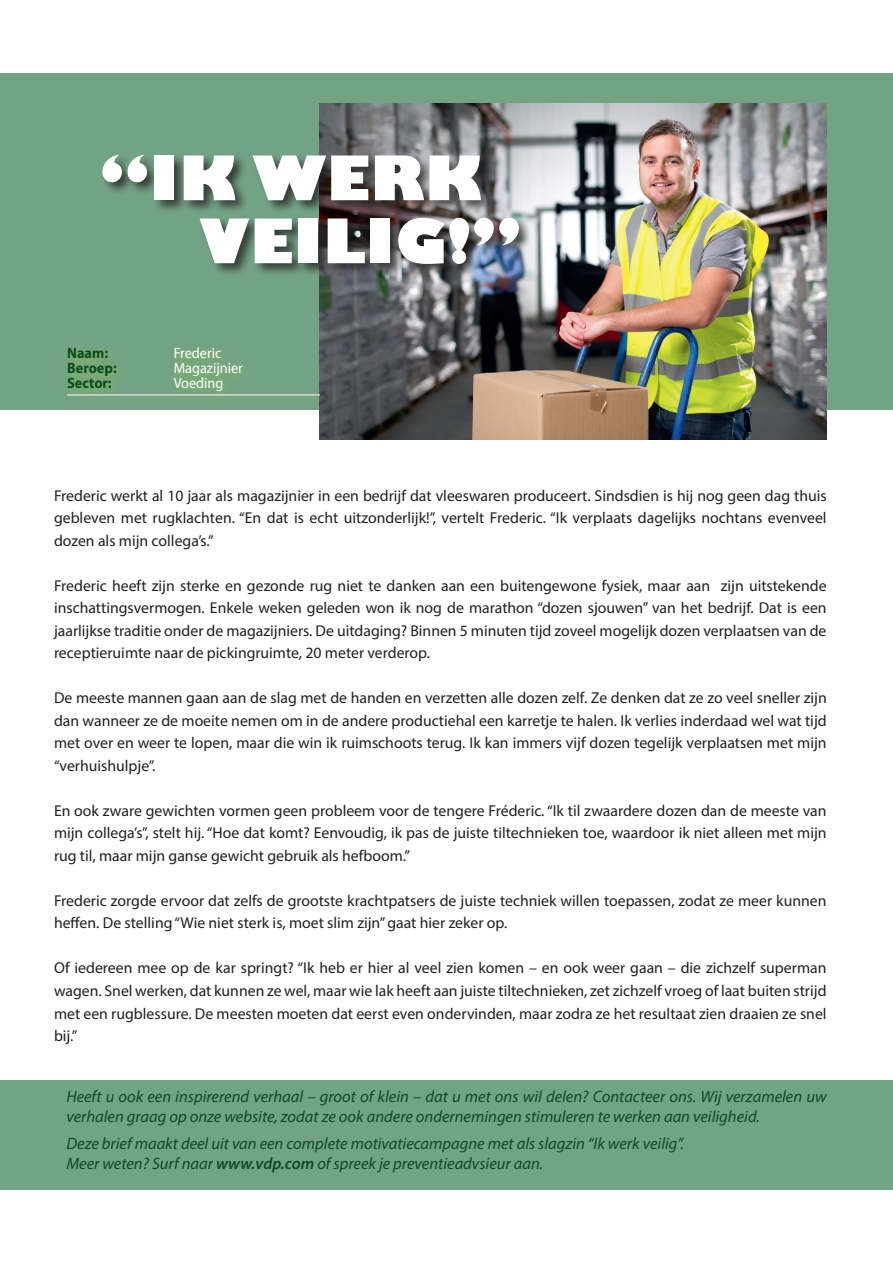
<style>
.page{position:relative;width:893px;height:1263px;background:#fff}
.page>*{position:absolute;margin:0;border:0;box-sizing:border-box;transform-origin:0 0}
.t1{font:800 60px/63px "Gill Sans";letter-spacing:.01em;color:#fff}
.t2{font:italic 16.5px/19.8px "Myriad Pro";color:#0e4a21}
.t3{font:15.75px/22.5px "Myriad Pro";color:#231f20;text-align:justify}
.t4{font:15px "Myriad Pro";color:#fff;scale:.95 1}
.t5{font:700 15px "Myriad Pro";color:#0e4a21;scale:.95 1}
.s1{font-weight:600}
</style>
<div class="page">
<div style="left:0;top:73px;width:893px;height:336px;background:#73a385"></div>
<div style="left:0;top:1080px;width:893px;height:110px;background:#73a385"></div>
<img style="left:319px;top:103px;width:508px;height:336px">
<div style="left:63px;top:342px;width:267px;height:65px;background:#8bc63e;opacity:.75"></div>
<hr style="left:67px;top:395px;width:253px;height:1px;background:#fff">
<div style="left:100px;top:154px;width:432px;height:124px;background:#231f20;opacity:.75"></div>
<h1 class="t1" style="left:199px;top:151px;width:324px;text-indent:-99px">“IK WERK<br>VEILIG!”</h1>
<p class="t5" style="left:67px;top:343px;width:44px">Naam:</p>
<p class="t4" style="left:174px;top:343px;width:52px">Frederic</p>
<p class="t5" style="left:67px;top:358px;width:54px">Beroep:</p>
<p class="t4" style="left:174px;top:358px;width:74px">Magazijnier</p>
<p class="t5" style="left:67px;top:373px;width:48px">Sector:</p>
<p class="t4" style="left:174px;top:373px;width:54px">Voeding</p>
<p class="t3" style="left:54px;top:484px;width:774px">Frederic werkt al 10 jaar als magazijnier in een bedrijf dat vleeswaren produceert. Sindsdien is hij nog geen dag thuis gebleven met rugklachten. “En dat is echt uitzonderlijk!”, vertelt Frederic. “Ik verplaats dagelijks nochtans evenveel dozen als mijn collega’s.”</p>
<p class="t3" style="left:54px;top:574px;width:774px">Frederic heeft zijn sterke en gezonde rug niet te danken aan een buitengewone fysiek, maar aan zijn uitstekende inschattingsvermogen. Enkele weken geleden won ik nog de marathon “dozen sjouwen” van het bedrijf. Dat is een jaarlijkse traditie onder de magazijniers. De uitdaging? Binnen 5 minuten tijd zoveel mogelijk dozen verplaatsen van de receptieruimte naar de pickingruimte, 20 meter verderop.</p>
<p class="t3" style="left:54px;top:687px;width:774px">De meeste mannen gaan aan de slag met de handen en verzetten alle dozen zelf. Ze denken dat ze zo veel sneller zijn dan wanneer ze de moeite nemen om in de andere productiehal een karretje te halen. Ik verlies inderdaad wel wat tijd met over en weer te lopen, maar die win ik ruimschoots terug. Ik kan immers vijf dozen tegelijk verplaatsen met mijn “verhuishulpje”.</p>
<p class="t3" style="left:54px;top:799px;width:774px">En ook zware gewichten vormen geen probleem voor de tengere Fréderic. “Ik til zwaardere dozen dan de meeste van mijn collega’s”, stelt hij. “Hoe dat komt? Eenvoudig, ik pas de juiste tiltechnieken toe, waardoor ik niet alleen met mijn rug til, maar mijn ganse gewicht gebruik als hefboom.”</p>
<p class="t3" style="left:54px;top:889px;width:774px">Frederic zorgde ervoor dat zelfs de grootste krachtpatsers de juiste techniek willen toepassen, zodat ze meer kunnen heffen. De stelling “Wie niet sterk is, moet slim zijn” gaat hier zeker op.</p>
<p class="t3" style="left:54px;top:957px;width:774px">Of iedereen mee op de kar springt? “Ik heb er hier al veel zien komen – en ook weer gaan – die zichzelf superman wagen. Snel werken, dat kunnen ze wel, maar wie lak heeft aan juiste tiltechnieken, zet zichzelf vroeg of laat buiten strijd met een rugblessure. De meesten moeten dat eerst even ondervinden, maar zodra ze het resultaat zien draaien ze snel bij.”</p>
<p class="t2" style="left:66px;top:1086px;width:762px">Heeft u ook een inspirerend verhaal – groot of klein – dat u met ons wil delen? Contacteer ons. Wij verzamelen uw verhalen graag op onze website, zodat ze ook andere ondernemingen stimuleren te werken aan veiligheid.</p>
<p class="t2" style="left:66px;top:1133px;width:619px">Deze brief maakt deel uit van een complete motivatiecampagne met als slagzin “Ik werk veilig”.<br>Meer weten? Surf naar <span class="s1">www.vdp.com</span> of spreek je preventieadvsieur aan.</p>
</div>
